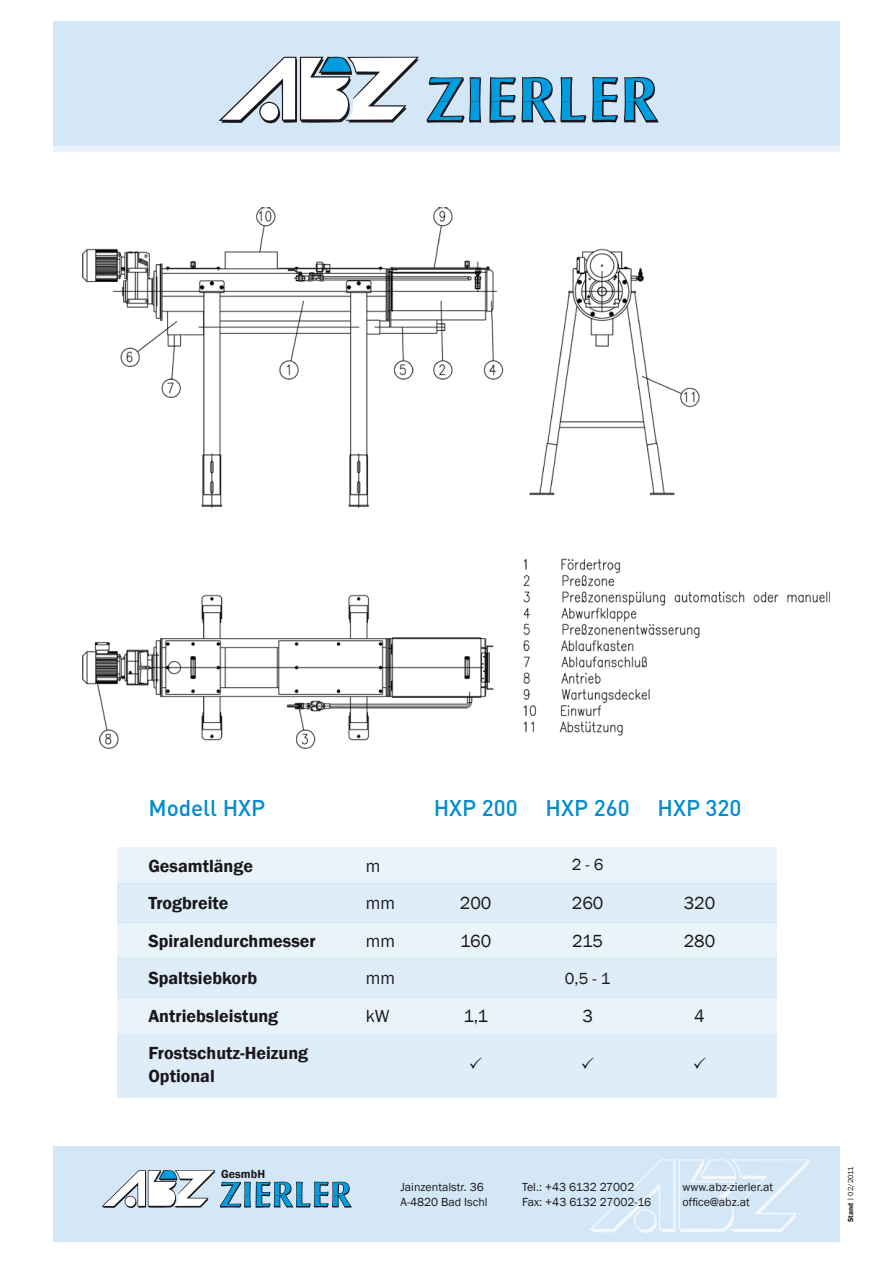
<style>
.page{position:relative;width:893px;height:1263px;background:#fff}
.page>*{position:absolute;margin:0;border:0;box-sizing:border-box;transform-origin:0 0}
.t1{font:500 22.5px "DINOT";color:#008bd0}
.t2{font:600 18px/37.5px "Franklin Gothic";color:#1a171c}
.t3{font:18px/37.5px "Franklin Gothic";color:#1a171c}
.t4{font:16.5px "Franklin Gothic";color:#1a171c}
.t5{font:12px "Franklin Gothic";color:#1a171c}
.t6{font:600 12px "Franklin Gothic";color:#1a171c}
.t7{font:7.5px "Franklin Gothic";letter-spacing:-.01em;color:#1a171c}
.s1{font-weight:600}
</style>
<div class="page">
<div style="left:54px;top:21px;width:786px;height:130px;background:#d4e7f6"></div>
<div style="left:54px;top:146px;width:786px;height:6px;background:#e9f2fa"></div>
<svg style="left:426px;top:77px;width:233px;height:46px"></svg>
<svg style="left:219px;top:56px;width:200px;height:68px"></svg>
<div style="left:117px;top:847px;width:659px;height:36px;background:#e9f3fa"></div>
<div style="left:117px;top:922px;width:659px;height:36px;background:#e9f3fa"></div>
<div style="left:117px;top:998px;width:659px;height:36px;background:#e9f3fa"></div>
<div style="left:117px;top:883px;width:659px;height:39px;background:#deedf8"></div>
<div style="left:117px;top:958px;width:659px;height:40px;background:#deedf8"></div>
<div style="left:117px;top:1034px;width:659px;height:63px;background:#deedf8"></div>
<img style="left:82px;top:208px;width:748px;height:541px">
<div style="left:54px;top:1146px;width:786px;height:96px;background:#d4e7f6"></div>
<svg style="left:589px;top:1159px;width:221px;height:74px"></svg>
<svg style="left:102px;top:1170px;width:250px;height:38px"></svg>
<h1 class="t1" style="left:148px;top:792px;width:104px">Modell HXP</h1>
<h1 class="t1" style="left:434px;top:792px;width:309px">HXP 200 HXP 260 HXP 320</h1>
<h2 class="t2" style="left:148px;top:847px;width:169px">Gesamtlänge<br>Trogbreite<br>Spiralendurchmesser<br>Spaltsiebkorb<br>Antriebsleistung<br>Frostschutz-Heizung</h2>
<h2 class="t2" style="left:148px;top:1057px;width:68px">Optional</h2>
<h2 class="t3" style="left:366px;top:847px;width:31px">m mm mm mm kW</h2>
<h2 class="t3" style="left:460px;top:885px;width:33px">200<br>160</h2>
<h2 class="t3" style="left:463px;top:997px;width:26px">1,1</h2>
<h3 class="t4" style="left:572px;top:854px;width:33px">2-6</h3>
<h2 class="t3" style="left:572px;top:885px;width:33px">260<br>215</h2>
<h3 class="t4" style="left:565px;top:968px;width:47px">0,5 - 1</h3>
<h2 class="t3" style="left:582px;top:997px;width:12px">3</h2>
<h2 class="t3" style="left:684px;top:885px;width:33px">320<br>280</h2>
<h2 class="t3" style="left:694px;top:997px;width:12px">4</h2>
<p class="t6" style="left:221px;top:1167px;width:45px">GesmbH</p>
<p class="t5" style="left:400px;top:1180px;width:85px">Jainzentalstr. 36</p>
<p class="t5" style="left:522px;top:1180px;width:114px">Tel.: +43 6132 27002</p>
<p class="t5" style="left:682px;top:1180px;width:92px">www.abz-zierler.at</p>
<p class="t5" style="left:400px;top:1194px;width:89px">A-4820 Bad Ischl</p>
<p class="t5" style="left:522px;top:1194px;width:131px">Fax: +43 6132 27002-16</p>
<p class="t5" style="left:682px;top:1194px;width:69px">office@abz.at</p>
<p class="t7" style="left:846px;top:1222px;width:58px;rotate:-90deg"><span class="s1">Stand</span> | 02/2011</p>
</div>
